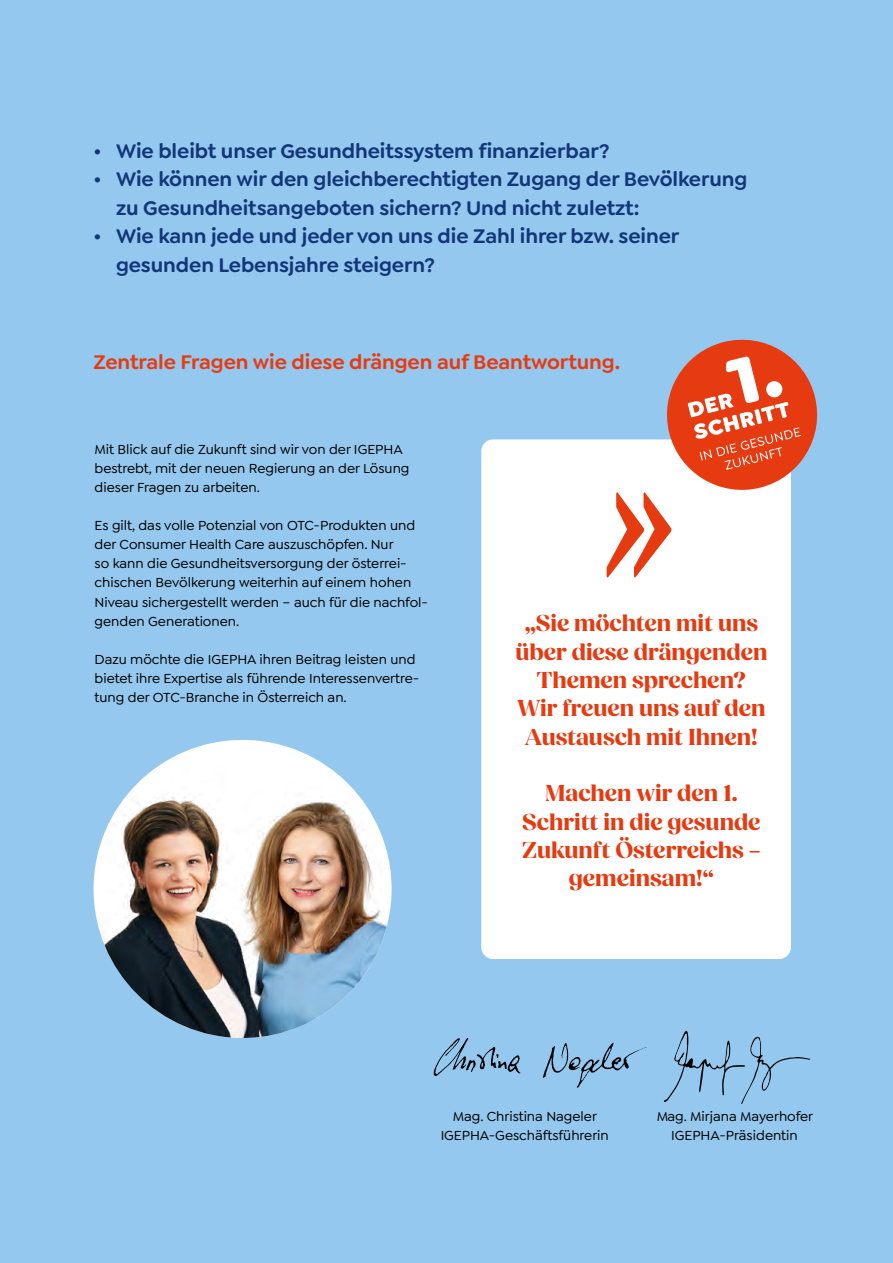
<style>
.page{position:relative;width:893px;height:1263px;background:#95c8ee}
.page>*{position:absolute;margin:0;border:0;box-sizing:border-box;transform-origin:0 0}
.t1{font:700 23.7px/28.3px "Fields Display";color:#e63b11;text-align:center}
.t2{font:600 21px/28.5px "Goldplay";letter-spacing:-.005em;color:#204682}
.t3{font:600 21px "Goldplay";letter-spacing:-.005em;color:#e63b11}
.t4{font:500 13.95px/19px "Goldplay";color:#000}
</style>
<div class="page">
<div style="left:481px;top:439px;width:310px;height:520px;background:#fff;border-radius:12px"></div>
<svg style="left:434px;top:1038px;width:213px;height:50px"></svg>
<svg style="left:664px;top:1031px;width:146px;height:72px"></svg>
<img style="left:94px;top:746px;width:298px;height:292px">
<svg style="left:607px;top:339px;width:211px;height:239px"></svg>
<h2 class="t2" style="left:94px;top:136px;width:518px">• Wie bleibt unser Gesundheitssystem finanzierbar?</h2>
<h2 class="t2" style="left:116px;top:165px;width:633px;text-indent:-22px">• Wie können wir den gleichberechtigten Zugang der Bevölkerung zu Gesundheitsangeboten sichern? Und nicht zuletzt:</h2>
<h2 class="t2" style="left:116px;top:222px;width:565px;text-indent:-22px">• Wie kann jede und jeder von uns die Zahl ihrer bzw. seiner gesunden Lebensjahre steigern?</h2>
<h2 class="t3" style="left:94px;top:349px;width:528px">Zentrale Fragen wie diese drängen auf Beantwortung.</h2>
<p class="t4" style="left:95px;top:440px;width:316px">Mit Blick auf die Zukunft sind wir von der IGEPHA bestrebt, mit der neuen Regierung an der Lösung dieser Fragen zu arbeiten.</p>
<p class="t4" style="left:95px;top:516px;width:335px">Es gilt, das volle Potenzial von OTC-Produkten und der Consumer Health Care auszuschöpfen. Nur<br>so kann die Gesundheitsversorgung der österrei&shy;chischen Bevölkerung weiterhin auf einem hohen Niveau sichergestellt werden – auch für die nachfol&shy;genden Generationen.</p>
<p class="t4" style="left:95px;top:649px;width:326px">Dazu möchte die IGEPHA ihren Beitrag leisten und bietet ihre Expertise als führende Interessenvertre&shy;tung der OTC-Branche in Österreich an.</p>
<h1 class="t1" style="left:515px;top:610px;width:254px">„Sie möchten mit uns über diese drängenden<br>Themen sprechen?<br>Wir freuen uns auf den<br>Austausch mit Ihnen!</h1>
<h1 class="t1" style="left:522px;top:780px;width:240px">Machen wir den 1.<br>Schritt in die gesunde<br>Zukunft Österreichs – gemeinsam!“</h1>
<p class="t4" style="left:440px;top:1107px;width:170px;text-align:center">Mag. Christina Nageler<br>IGEPHA-Geschäftsführerin</p>
<p class="t4" style="left:656px;top:1107px;width:158px;text-align:center">Mag. Mirjana Mayerhofer<br>IGEPHA-Präsidentin</p>
</div>
